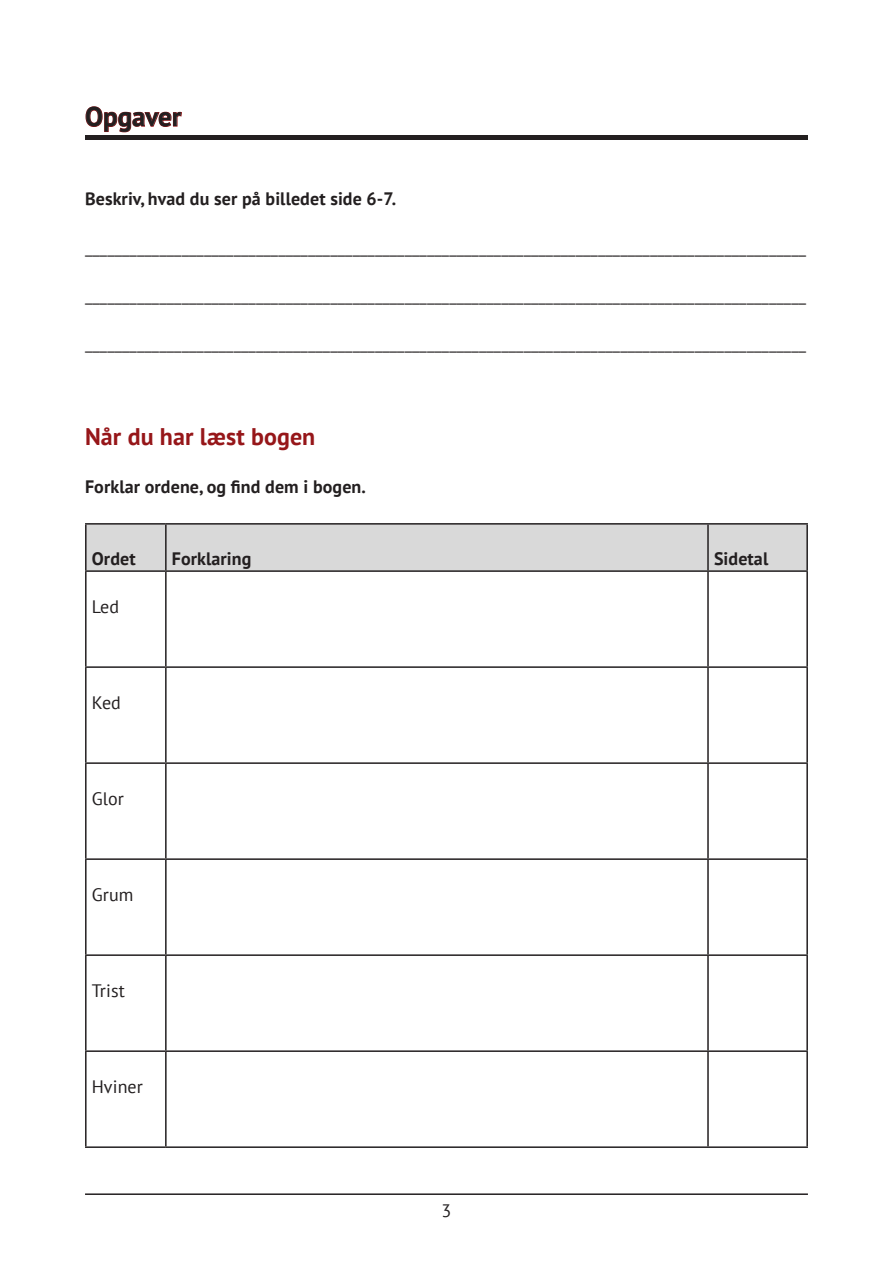
<style>
.page{position:relative;width:893px;height:1263px;background:#fff}
.page>*{position:absolute;margin:0;border:0;box-sizing:border-box;transform-origin:0 0}
.t1{font:700 27px "PT Sans";color:#231f20}
.Rubrik{font:700 24px "PT Sans";letter-spacing:.005em;color:#961619}
.Brødtekst{font:18px "PT Sans";letter-spacing:.005em;color:#231f20}
.Brødtekst-2{font:700 18px "PT Sans";letter-spacing:.005em;color:#231f20}
.Mellemrubrik{font:700 18px "PT Sans";letter-spacing:.005em;color:#231f20}
</style>
<div class="page">
<hr style="left:85px;top:1193px;width:723px;height:2px;background:#231f20">
<hr style="left:85px;top:136px;width:723px;height:4px;background:#231f20">
<svg style="left:85px;top:106px;width:97px;height:27px"></svg>
<div style="left:87px;top:525px;width:719px;height:45px;background:#d9d9d9"></div>
<hr style="left:85px;top:523px;width:81px;height:2px;background:#231f20">
<hr style="left:85px;top:525px;width:2px;height:45px;background:#231f20">
<hr style="left:166px;top:523px;width:542px;height:2px;background:#231f20">
<hr style="left:165px;top:525px;width:2px;height:45px;background:#231f20">
<hr style="left:708px;top:523px;width:100px;height:2px;background:#231f20">
<hr style="left:707px;top:525px;width:2px;height:45px;background:#231f20">
<hr style="left:806px;top:525px;width:2px;height:45px;background:#231f20">
<hr style="left:85px;top:570px;width:81px;height:2px;background:#231f20">
<hr style="left:85px;top:572px;width:2px;height:94px;background:#231f20">
<hr style="left:166px;top:570px;width:542px;height:2px;background:#231f20">
<hr style="left:165px;top:572px;width:2px;height:94px;background:#231f20">
<hr style="left:708px;top:570px;width:100px;height:2px;background:#231f20">
<hr style="left:707px;top:572px;width:2px;height:94px;background:#231f20">
<hr style="left:806px;top:572px;width:2px;height:94px;background:#231f20">
<hr style="left:85px;top:666px;width:81px;height:2px;background:#231f20">
<hr style="left:85px;top:668px;width:2px;height:94px;background:#231f20">
<hr style="left:166px;top:666px;width:542px;height:2px;background:#231f20">
<hr style="left:165px;top:668px;width:2px;height:94px;background:#231f20">
<hr style="left:708px;top:666px;width:100px;height:2px;background:#231f20">
<hr style="left:707px;top:668px;width:2px;height:94px;background:#231f20">
<hr style="left:806px;top:668px;width:2px;height:94px;background:#231f20">
<hr style="left:85px;top:762px;width:81px;height:2px;background:#231f20">
<hr style="left:85px;top:764px;width:2px;height:94px;background:#231f20">
<hr style="left:166px;top:762px;width:542px;height:2px;background:#231f20">
<hr style="left:165px;top:764px;width:2px;height:94px;background:#231f20">
<hr style="left:708px;top:762px;width:100px;height:2px;background:#231f20">
<hr style="left:707px;top:764px;width:2px;height:94px;background:#231f20">
<hr style="left:806px;top:764px;width:2px;height:94px;background:#231f20">
<hr style="left:85px;top:858px;width:81px;height:2px;background:#231f20">
<hr style="left:85px;top:860px;width:2px;height:94px;background:#231f20">
<hr style="left:166px;top:858px;width:542px;height:2px;background:#231f20">
<hr style="left:165px;top:860px;width:2px;height:94px;background:#231f20">
<hr style="left:708px;top:858px;width:100px;height:2px;background:#231f20">
<hr style="left:707px;top:860px;width:2px;height:94px;background:#231f20">
<hr style="left:806px;top:860px;width:2px;height:94px;background:#231f20">
<hr style="left:85px;top:954px;width:81px;height:2px;background:#231f20">
<hr style="left:85px;top:956px;width:2px;height:94px;background:#231f20">
<hr style="left:166px;top:954px;width:542px;height:2px;background:#231f20">
<hr style="left:165px;top:956px;width:2px;height:94px;background:#231f20">
<hr style="left:708px;top:954px;width:100px;height:2px;background:#231f20">
<hr style="left:707px;top:956px;width:2px;height:94px;background:#231f20">
<hr style="left:806px;top:956px;width:2px;height:94px;background:#231f20">
<hr style="left:85px;top:1050px;width:81px;height:2px;background:#231f20">
<hr style="left:85px;top:1052px;width:2px;height:94px;background:#231f20">
<hr style="left:166px;top:1050px;width:542px;height:2px;background:#231f20">
<hr style="left:165px;top:1052px;width:2px;height:94px;background:#231f20">
<hr style="left:708px;top:1050px;width:100px;height:2px;background:#231f20">
<hr style="left:707px;top:1052px;width:2px;height:94px;background:#231f20">
<hr style="left:806px;top:1052px;width:2px;height:94px;background:#231f20">
<hr style="left:85px;top:1146px;width:81px;height:2px;background:#231f20">
<hr style="left:166px;top:1146px;width:542px;height:2px;background:#231f20">
<hr style="left:708px;top:1146px;width:100px;height:2px;background:#231f20">
<h1 class="t1" style="left:85px;top:99px;width:98px">Opgaver</h1>
<p class="Brødtekst-2" style="left:85px;top:187px;width:313px">Beskriv, hvad du ser på billedet side 6-7.</p>
<p class="Brødtekst" style="left:85px;top:235px;width:723px">_________________________________________________________________________________________________</p>
<p class="Brødtekst" style="left:85px;top:283px;width:723px">_________________________________________________________________________________________________</p>
<p class="Brødtekst" style="left:85px;top:331px;width:723px">_________________________________________________________________________________________________</p>
<p class="Rubrik" style="left:85px;top:421px;width:232px">Når du har læst bogen</p>
<p class="Mellemrubrik" style="left:85px;top:475px;width:282px">Forklar ordene, og find dem i bogen.</p>
<p class="Brødtekst-2" style="left:92px;top:547px;width:45px">Ordet</p>
<p class="Brødtekst-2" style="left:172px;top:547px;width:81px">Forklaring</p>
<p class="Brødtekst-2" style="left:714px;top:547px;width:56px">Sidetal</p>
<p class="Brødtekst" style="left:92px;top:595px;width:29px">Led</p>
<p class="Brødtekst" style="left:92px;top:691px;width:31px">Ked</p>
<p class="Brødtekst" style="left:92px;top:787px;width:34px">Glor</p>
<p class="Brødtekst" style="left:92px;top:883px;width:43px">Grum</p>
<p class="Brødtekst" style="left:92px;top:979px;width:35px">Trist</p>
<p class="Brødtekst" style="left:92px;top:1075px;width:53px">Hviner</p>
<p class="Brødtekst" style="left:442px;top:1199px;width:11px">3</p>
</div>
